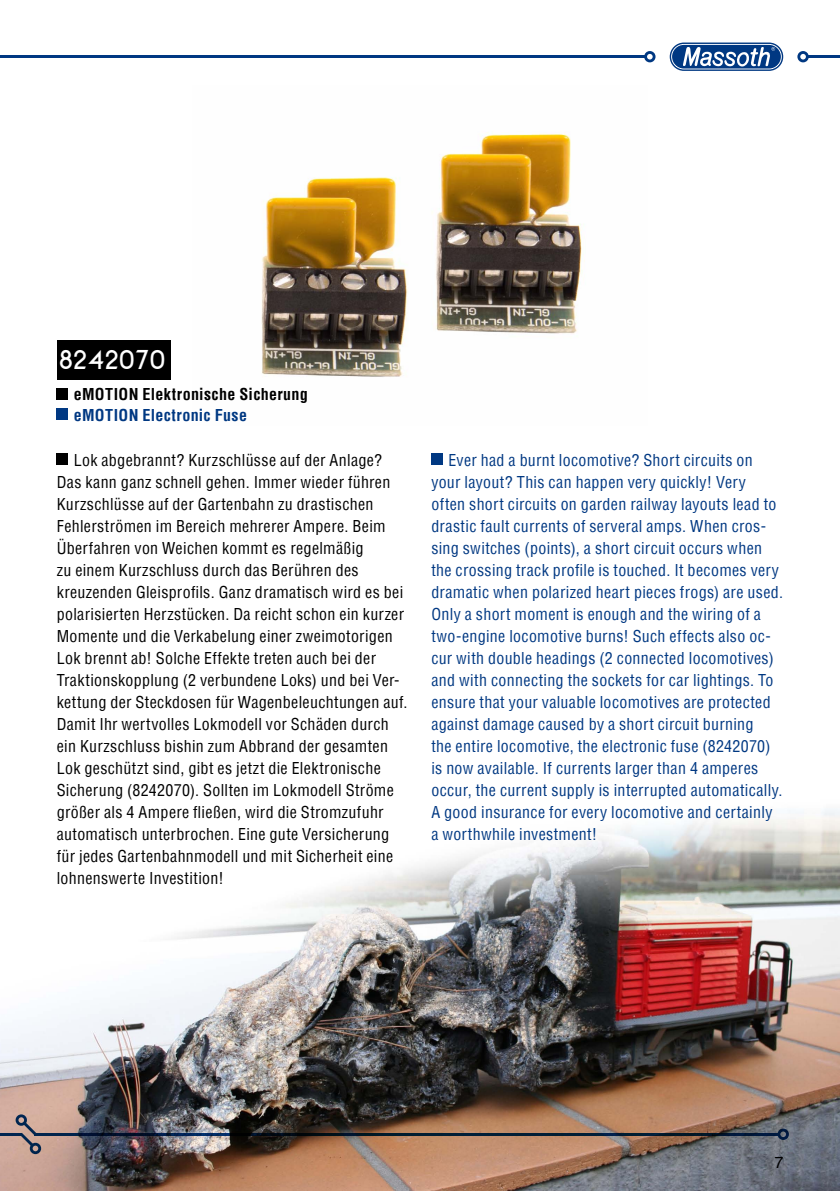
<style>
.page{position:relative;width:840px;height:1191px;background:#fff}
.page>*{position:absolute;margin:0;border:0;box-sizing:border-box;transform-origin:0 0}
.t1{font:30px "Prof.R.Klein";color:#fff}
.t2{font:condensed 16px/22px "Helvetica";letter-spacing:.02em;color:#000}
.t3{font:condensed 16px/22px "Helvetica";letter-spacing:.02em;color:#003882}
.t4{font:700 condensed 16px "Helvetica";letter-spacing:.02em;color:#000}
.t5{font:700 condensed 16px "Helvetica";letter-spacing:.02em;color:#003882}
.t6{font:16px "Helvetica";color:#000}
</style>
<div class="page">
<hr style="left:0;top:55px;width:645px;height:3px;background:#003882">
<svg style="left:669px;top:43px;width:113px;height:28px"></svg>
<div style="left:643px;top:51px;width:12px;height:11px;border:3px solid #003882;border-radius:50%"></div>
<hr style="left:806px;top:55px;width:33px;height:3px;background:#003882">
<div style="left:797px;top:51px;width:11px;height:11px;border:3px solid #003882;border-radius:50%"></div>
<img style="left:0;top:808px;width:839px;height:383px">
<img style="left:261px;top:132px;width:324px;height:245px">
<div style="left:57px;top:340px;width:113px;height:40px;background:#000"></div>
<div style="left:57px;top:388px;width:11px;height:12px;background:#000"></div>
<div style="left:57px;top:408px;width:11px;height:12px;background:#003882"></div>
<div style="left:57px;top:454px;width:11px;height:11px;background:#000"></div>
<div style="left:431px;top:454px;width:11px;height:11px;background:#003882"></div>
<h1 class="t1" style="left:60px;top:341px;width:108px">8242070</h1>
<p class="t4" style="left:74px;top:384px;width:235px">eMOTION Elektronische Sicherung</p>
<p class="t5" style="left:74px;top:404px;width:175px">eMOTION Electronic Fuse</p>
<p class="t2" style="left:57px;top:449px;width:352px;text-indent:17px">Lok abgebrannt? Kurzschlüsse auf der Anlage?<br>Das kann ganz schnell gehen. Immer wieder führen Kurzschlüsse auf der Gartenbahn zu drastischen Fehlerströmen im Bereich mehrerer Ampere. Beim Überfahren von Weichen kommt es regelmäßig<br>zu einem Kurzschluss durch das Berühren des kreuzenden Gleisprofils. Ganz dramatisch wird es bei polarisierten Herzstücken. Da reicht schon ein kurzer Momente und die Verkabelung einer zweimotorigen Lok brennt ab! Solche Effekte treten auch bei der Traktionskopplung (2 verbundene Loks) und bei Ver&shy;kettung der Steckdosen für Wagenbeleuchtungen auf.<br>Damit Ihr wertvolles Lokmodell vor Schäden durch ein Kurzschluss bishin zum Abbrand der gesamten Lok geschützt sind, gibt es jetzt die Elektronische Sicherung (8242070). Sollten im Lokmodell Ströme größer als 4 Ampere fließen, wird die Stromzufuhr automatisch unterbrochen. Eine gute Versicherung für jedes Gartenbahnmodell und mit Sicherheit eine lohnenswerte Investition!</p>
<p class="t3" style="left:431px;top:449px;width:353px;text-indent:17px">Ever had a burnt locomotive? Short circuits on your layout? This can happen very quickly! Very often short circuits on garden railway layouts lead to drastic fault currents of serveral amps. When cros&shy;sing switches (points), a short circuit occurs when the crossing track profile is touched. It becomes very dramatic when polarized heart pieces frogs) are used.<br>Only a short moment is enough and the wiring of a two-engine locomotive burns! Such effects also oc&shy;cur with double headings (2 connected locomotives) and with connecting the sockets for car lightings. To ensure that your valuable locomotives are protected against damage caused by a short circuit burning<br>the entire locomotive, the electronic fuse (8242070) is now available. If currents larger than 4 amperes occur, the current supply is interrupted automatically.<br>A good insurance for every locomotive and certainly a worthwhile investment!</p>
<p class="t6" style="left:773px;top:1153px;width:10px">7</p>
</div>
